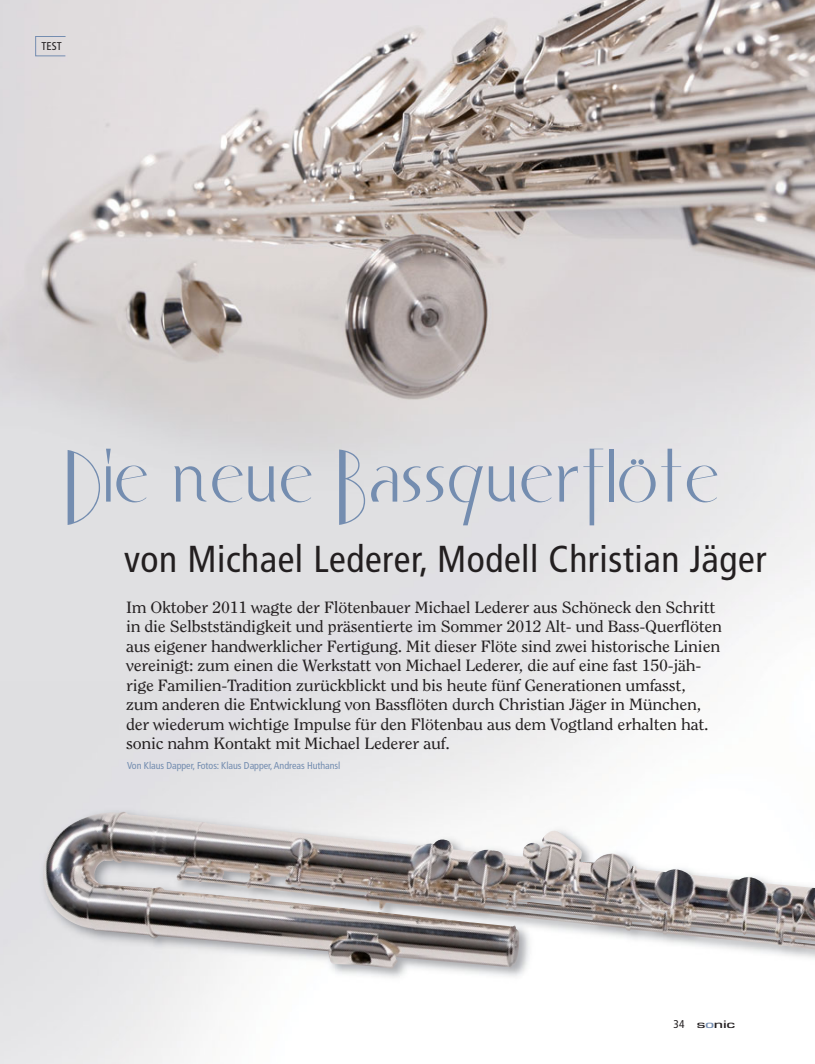
<style>
.page{position:relative;width:815px;height:1064px;background:#fff}
.page>*{position:absolute;margin:0;border:0;box-sizing:border-box;transform-origin:0 0}
.t1{font:90px "Smart Frocks NF";letter-spacing:.015em;color:#748db0}
.t2{font:condensed 37.5px "Frutiger LT Std";letter-spacing:.015em;color:#231f20}
.t3{font:16.25px/19.5px "Clearface Std";letter-spacing:-.015em;color:#231f20;scale:1.1 1}
.t4{font:500 11.25px "Eurostile T";letter-spacing:-.02em;color:#231f20;scale:1.6 1}
.t5{font:condensed 11.25px "Frutiger LT Std";color:#231f20}
.t6{font:condensed 10px "Frutiger LT Std";letter-spacing:-.005em;color:#748db0}
.s1{font-family:"Frutiger LT Std";font-weight:400;font-stretch:condensed}
.s2{color:#748db0}
</style>
<div class="page">
<img style="left:0;top:0;width:815px;height:681px">
<img style="left:41px;top:809px;width:774px;height:184px">
<div style="left:35px;top:36px;width:31px;height:20px;border:1px solid #748db0"></div>
<p class="t5" style="left:41px;top:40px;width:22px">TEST</p>
<h1 class="t1" style="left:65px;top:430px;width:656px">Die neue Bassquerflöte</h1>
<h2 class="t2" style="left:124px;top:540px;width:644px">von Michael Lederer, Modell Christian Jäger</h2>
<p class="t3" style="left:126px;top:598px;width:544px">Im Oktober 2011 wagte der Flötenbauer Michael Lederer aus Schöneck den Schritt in die Selbstständigkeit und präsentierte im Sommer 2012 Alt- und Bass-Querflöten aus eigener handwerklicher Fertigung. Mit dieser Flöte sind zwei historische Linien vereinigt: zum einen die Werkstatt von Michael Lederer, die auf eine fast 150-jäh&shy;rige Familien-Tradition zurückblickt und bis heute fünf Generationen umfasst,<br>zum anderen die Entwicklung von Bassflöten durch Christian Jäger in München, der wiederum wichtige Impulse für den Flötenbau aus dem Vogtland erhalten hat. sonic nahm Kontakt mit Michael Lederer auf.</p>
<p class="t6" style="left:127px;top:760px;width:215px">Von Klaus Dapper, Fotos: Klaus Dapper, Andreas Huthansl</p>
<p class="t4" style="left:674px;top:1018px;width:40px"><span class="s1">34</span> s<span class="s2">o</span>nic</p>
</div>
